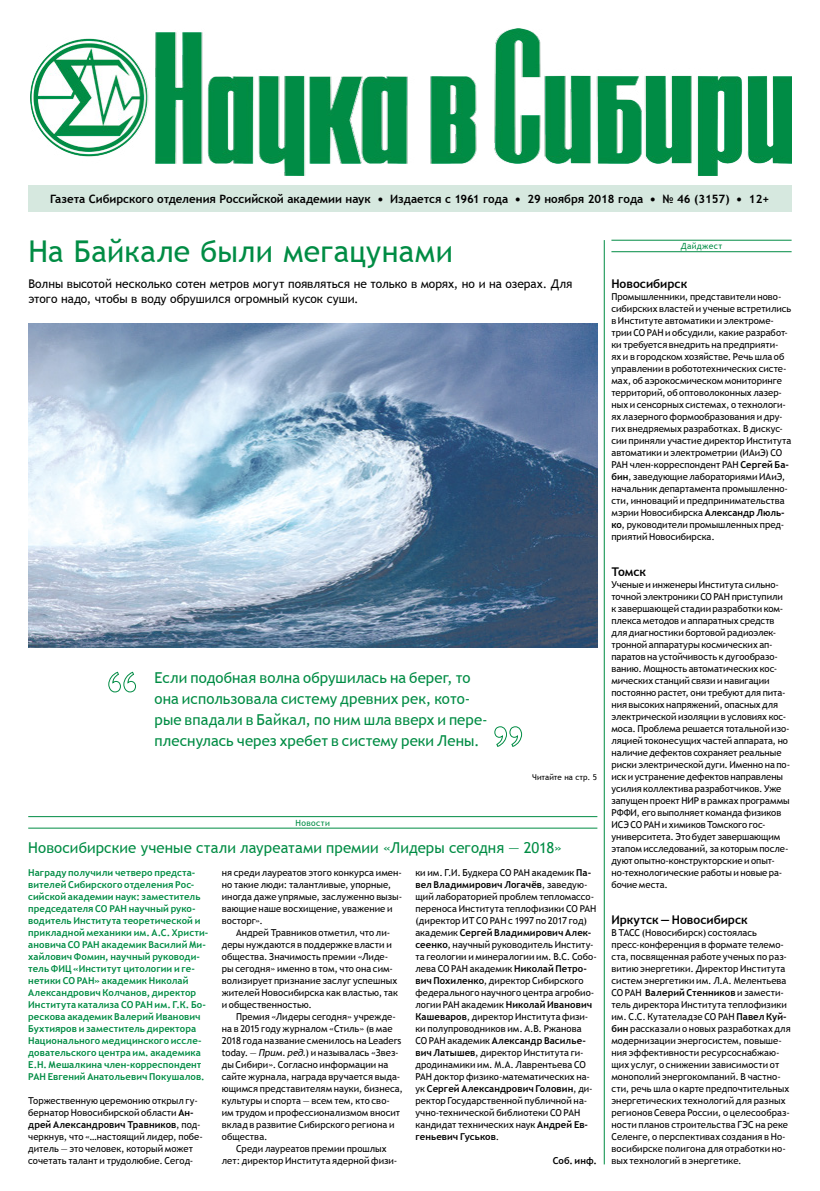
<style>
.page{position:relative;width:820px;height:1191px;background:#fff}
.page>*{position:absolute;margin:0;border:0;box-sizing:border-box;transform-origin:0 0}
.t1{font:30px "Trebuchet MS";letter-spacing:.01em;color:#008c44}
.t2{font:15px/21px "Trebuchet MS";letter-spacing:.005em;color:#008c44}
.t3{font:12px/15px "Trebuchet MS";letter-spacing:-.005em;color:#000}
.t4{font:700 12px "Trebuchet MS";color:#000}
.t5{font:700 11.5px "Trebuchet MS";color:#000}
.t6{font:9.5px/12px "Trebuchet MS";letter-spacing:.005em;color:#000}
.t7{font:700 9.5px/12px "Trebuchet MS";letter-spacing:.01em;color:#008c44}
.t8{font:700 9.5px "Trebuchet MS";letter-spacing:.01em;color:#000}
.t9{font:8.5px "Trebuchet MS";letter-spacing:.045em;color:#008c44}
.t10{font:8px "Trebuchet MS";color:#000}
.s1{font-size:9px}
.s2{font-weight:700}
.s3{font-style:italic}
</style>
<div class="page">
<div style="left:28px;top:185px;width:763px;height:27px;background:#d6e8df"></div>
<img style="left:31px;top:29px;width:760px;height:147px">
<hr style="left:603px;top:240px;width:1px;height:924px;background:#008c44">
<hr style="left:611px;top:240px;width:180px;height:1px;background:#008c44">
<hr style="left:28px;top:816px;width:569px;height:1px;background:#008c44">
<hr style="left:611px;top:251px;width:180px;height:1px;background:#008c44">
<hr style="left:28px;top:827px;width:569px;height:1px;background:#008c44">
<img style="left:28px;top:324px;width:569px;height:323px">
<svg style="left:108px;top:671px;width:28px;height:21px"></svg>
<svg style="left:494px;top:726px;width:28px;height:21px"></svg>
<p class="t5" style="left:50px;top:191px;width:720px">Газета Сибирского отделения Российской академии наук <span class="s1">●</span> Издается с 1961 года <span class="s1">●</span> 29 ноября 2018 года <span class="s1">●</span> № 46 (3157) <span class="s1">●</span> 12+</p>
<p class="t9" style="left:680px;top:241px;width:43px">Дайджест</p>
<h1 class="t1" style="left:28px;top:232px;width:426px">На Байкале были мегацунами</h1>
<p class="t3" style="left:28px;top:276px;width:545px">Волны высотой несколько сотен метров могут появляться не только в морях, но и на озерах. Для этого надо, чтобы в воду обрушился огромный кусок суши.</p>
<h2 class="t2" style="left:154px;top:667px;width:334px">Если подобная волна обрушилась на берег, то она использовала систему древних рек, кото&shy;рые впадали в Байкал, по ним шла вверх и пере&shy;плеснулась через хребет в систему реки Лены.</h2>
<p class="t9" style="left:295px;top:817px;width:36px">Новости</p>
<p class="t10" style="left:532px;top:772px;width:66px">Читайте на стр. 5</p>
<h2 class="t2" style="left:28px;top:837px;width:535px">Новосибирские ученые стали лауреатами премии «Лидеры сегодня — 2018»</h2>
<p class="t7" style="left:28px;top:867px;width:181px">Награду получили четверо предста&shy;вителей Сибирского отделения Рос&shy;сийской академии наук: заместитель председателя СО РАН научный руко&shy;водитель Института теоретической и прикладной механики им. А.С. Христи&shy;ановича СО РАН академик Василий Ми&shy;хайлович Фомин, научный руководи&shy;тель ФИЦ «Институт цитологии и ге&shy;нетики СО РАН» академик Николай Александрович Колчанов, директор Института катализа СО РАН им. Г.К. Бо&shy;рескова академик Валерий Иванович Бухтияров и заместитель директора Национального медицинского иссле&shy;довательского центра им. академика Е.Н. Мешалкина член-корреспондент РАН Евгений Анатольевич Покушалов.</p>
<p class="t6" style="left:28px;top:1095px;width:176px">Торжественную церемонию открыл гу&shy;бернатор Новосибирской области <span class="s2">Ан&shy;дрей Александрович Травников</span>, под&shy;черкнув, что «…настоящий лидер, побе&shy;дитель — это человек, который может сочетать талант и трудолюбие. Сегод-</p>
<p class="t6" style="left:222px;top:867px;width:182px">ня среди лауреатов этого конкурса имен&shy;но такие люди: талантливые, упорные, иногда даже упрямые, заслуженно вызы&shy;вающие наше восхищение, уважение и восторг».</p>
<p class="t6" style="left:222px;top:927px;width:178px;text-indent:14px">Андрей Травников отметил, что ли&shy;деры нуждаются в поддержке власти и общества. Значимость премии «Лиде&shy;ры сегодня» именно в том, что она сим&shy;волизирует признание заслуг успешных жителей Новосибирска как властью, так и общественностью.</p>
<p class="t6" style="left:236px;top:1011px;width:161px">Премия «Лидеры сегодня» учрежде-</p>
<p class="t6" style="left:222px;top:1023px;width:172px">на в 2015 году журналом «Стиль» (в мае</p>
<p class="t6" style="left:222px;top:1035px;width:181px">2018 года название сменилось на Leaders</p>
<p class="t6" style="left:222px;top:1047px;width:178px">today. — <span class="s3">Прим. ред.</span>) и называлась «Звез-</p>
<p class="t6" style="left:222px;top:1059px;width:168px">ды Сибири». Согласно информации на</p>
<p class="t6" style="left:222px;top:1071px;width:180px">сайте журнала, награда вручается выда-</p>
<p class="t6" style="left:222px;top:1082px;width:183px">ющимся представителям науки, бизнеса,</p>
<p class="t6" style="left:222px;top:1094px;width:169px">культуры и спорта — всем тем, кто сво-</p>
<p class="t6" style="left:222px;top:1106px;width:180px">им трудом и профессионализмом вносит</p>
<p class="t6" style="left:222px;top:1118px;width:174px">вклад в развитие Сибирского региона и</p>
<p class="t6" style="left:222px;top:1130px;width:47px">общества.</p>
<p class="t6" style="left:236px;top:1142px;width:152px">Среди лауреатов премии прошлых</p>
<p class="t6" style="left:222px;top:1154px;width:177px">лет: директор Института ядерной физи-</p>
<p class="t6" style="left:415px;top:866px;width:183px">ки им. Г.И. Будкера СО РАН академик <span class="s2">Па&shy;вел Владимирович Логачёв</span>, заведую&shy;щий лабораторией проблем тепломассо&shy;переноса Института теплофизики СО РАН (директор ИТ СО РАН с 1997 по 2017 год) академик <span class="s2">Сергей Владимирович Алек&shy;сеенко</span>, научный руководитель Институ&shy;та геологии и минералогии им. В.С. Собо&shy;лева СО РАН академик <span class="s2">Николай Петро&shy;вич Похиленко</span>, директор Сибирского федерального научного центра агробио&shy;логии РАН академик <span class="s2">Николай Иванович Кашеваров</span>, директор Института физи&shy;ки полупроводников им. А.В. Ржанова<br>СО РАН академик <span class="s2">Александр Василье&shy;вич Латышев</span>, директор Института ги&shy;дродинамики им. М.А. Лаврентьева СО РАН доктор физико-математических на&shy;ук <span class="s2">Сергей Александрович Головин</span>, ди&shy;ректор Государственной публичной на&shy;учно-технической библиотеки СО РАН кандидат технических наук <span class="s2">Андрей Ев&shy;геньевич Гуськов</span>.</p>
<p class="t8" style="left:552px;top:1155px;width:46px">Соб. инф.</p>
<p class="t4" style="left:611px;top:276px;width:77px">Новосибирск</p>
<p class="t6" style="left:611px;top:291px;width:181px">Промышленники, представители ново&shy;сибирских властей и ученые встретились в Институте автоматики и электроме&shy;трии СО РАН и обсудили, какие разработ&shy;ки требуется внедрить на предприяти-<br>ях и в городском хозяйстве. Речь шла об управлении в робототехнических систе&shy;мах, об аэрокосмическом мониторинге территорий, об оптоволоконных лазер&shy;ных и сенсорных системах, о технологи&shy;ях лазерного формообразования и дру&shy;гих внедряемых разработках. В дискус&shy;сии приняли участие директор Института автоматики и электрометрии (ИАиЭ) СО РАН член-корреспондент РАН <span class="s2">Сергей Ба&shy;бин</span>, заведующие лабораториями ИАиЭ, начальник департамента промышленно&shy;сти, инноваций и предпринимательства мэрии Новосибирска <span class="s2">Александр Люль&shy;ко</span>, руководители промышленных пред&shy;приятий Новосибирска.</p>
<p class="t4" style="left:611px;top:564px;width:36px">Томск</p>
<p class="t6" style="left:611px;top:579px;width:180px">Ученые и инженеры Института сильно&shy;точной электроники СО РАН приступили к завершающей стадии разработки ком&shy;плекса методов и аппаратных средств для диагностики бортовой радиоэлек&shy;тронной аппаратуры космических ап&shy;паратов на устойчивость к дугообразо&shy;ванию. Мощность автоматических кос&shy;мических станций связи и навигации постоянно растет, они требуют для пита&shy;ния высоких напряжений, опасных для электрической изоляции в условиях кос&shy;моса. Проблема решается тотальной изо&shy;ляцией токонесущих частей аппарата, но наличие дефектов сохраняет реальные риски электрической дуги. Именно на по&shy;иск и устранение дефектов направлены усилия коллектива разработчиков. Уже запущен проект НИР в рамках программы РФФИ, его выполняет команда физиков ИСЭ СО РАН и химиков Томского гос&shy;университета. Это будет завершающим этапом исследований, за которым после&shy;дуют опытно-конструкторские и опыт&shy;но-технологические работы и новые ра&shy;бочие места.</p>
<p class="t4" style="left:611px;top:912px;width:138px">Иркутск — Новосибирск</p>
<p class="t6" style="left:611px;top:927px;width:181px">В ТАСС (Новосибирск) состоялась пресс-конференция в формате телемо&shy;ста, посвященная работе ученых по раз&shy;витию энергетики. Директор Института систем энергетики им. Л.А. Мелентьева СО РАН <span class="s2">Валерий Стенников</span> и замести&shy;тель директора Института теплофизики им. С.С. Кутателадзе СО РАН <span class="s2">Павел Куй&shy;бин</span> рассказали о новых разработках для модернизации энергосистем, повыше&shy;ния эффективности ресурсоснабжаю&shy;щих услуг, о снижении зависимости от монополий энергокомпаний. В частно&shy;сти, речь шла о карте предпочтительных энергетических технологий для разных регионов Севера России, о целесообраз&shy;ности планов строительства ГЭС на реке Селенге, о перспективах создания в Но&shy;восибирске полигона для отработки но&shy;вых технологий в энергетике.</p>
</div>
